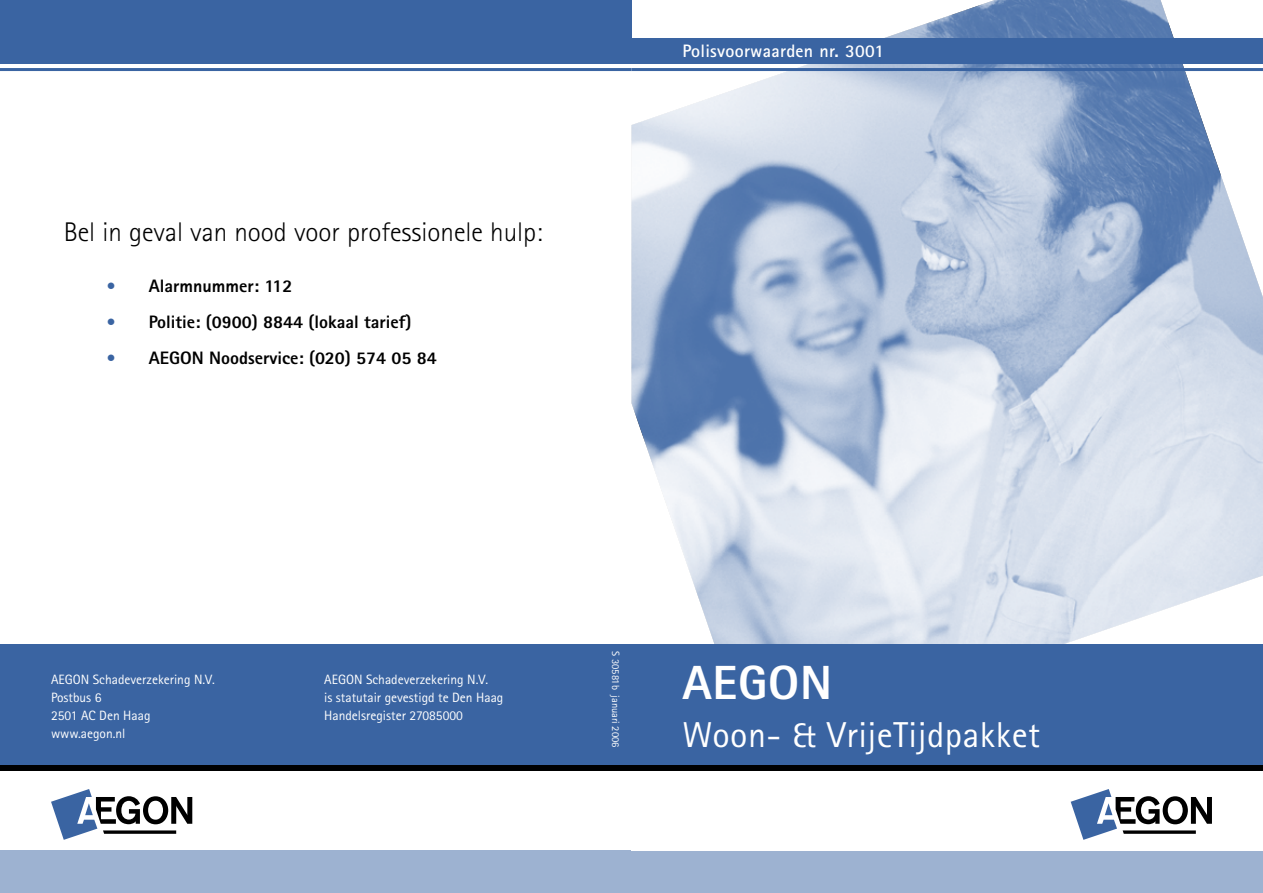
<style>
.page{position:relative;width:1263px;height:893px;background:#fff}
.page>*{position:absolute;margin:0;border:0;box-sizing:border-box;transform-origin:0 0}
.t1{font:800 48px "Rotis Sans Serif";letter-spacing:.015em;color:#fff}
.t2{font:36px "Rotis Sans Serif";letter-spacing:.015em;color:#fff}
.t3{font:300 27px "Rotis Sans Serif";color:#000}
.t4{font:800 18px "Rotis Sans Serif";color:#000}
.t5{font:700 18px "Rotis Sans Serif";letter-spacing:.015em;color:#fff}
.t6{font:13.5px/18px "Rotis Sans Serif";color:#fff}
.t7{font:10.5px "Rotis Sans Serif";color:#fff}
.s1{color:#3a64a2}
</style>
<div class="page">
<img style="left:631px;top:0;width:632px;height:644px">
<div style="left:0;top:644px;width:631px;height:123px;background:#3a64a2"></div>
<svg style="left:51px;top:789px;width:141px;height:51px"></svg>
<div style="left:0;top:850px;width:631px;height:43px;background:#9db2d1"></div>
<div style="left:0;top:0;width:631px;height:64px;background:#3a64a2"></div>
<hr style="left:0;top:68px;width:631px;height:3px;background:#3a64a2">
<div style="left:631px;top:850px;width:632px;height:43px;background:#9db2d1"></div>
<div style="left:631px;top:644px;width:632px;height:123px;background:#3a64a2"></div>
<div style="left:631px;top:38px;width:632px;height:26px;background:#3a64a2"></div>
<hr style="left:631px;top:68px;width:632px;height:3px;background:#3a64a2">
<div style="left:631px;top:765px;width:632px;height:5px;background:#000"></div>
<div style="left:0;top:765px;width:632px;height:5px;background:#000"></div>
<svg style="left:1071px;top:789px;width:141px;height:51px"></svg>
<h3 class="t3" style="left:64px;top:216px;width:480px">Bel in geval van nood voor professionele hulp:</h3>
<h3 class="t4" style="left:106px;top:274px;width:188px"><span class="s1">•</span> Alarmnummer: 112</h3>
<h3 class="t4" style="left:106px;top:310px;width:307px"><span class="s1">•</span> Politie: (0900) 8844 (lokaal tarief)</h3>
<h3 class="t4" style="left:106px;top:346px;width:332px"><span class="s1">•</span> AEGON Noodservice: (020) 574 05 84</h3>
<h3 class="t5" style="left:682px;top:40px;width:203px">Polisvoorwaarden nr. 3001</h3>
<p class="t7" style="left:622px;top:651px;width:98px;rotate:90deg">S 30581b januari 2006</p>
<p class="t6" style="left:51px;top:670px;width:165px">AEGON Schadeverzekering N.V.<br>Postbus 6<br>2501 AC Den Haag www.aegon.nl</p>
<h1 class="t1" style="left:682px;top:652px;width:151px">AEGON</h1>
<p class="t6" style="left:324px;top:670px;width:181px">AEGON Schadeverzekering N.V.<br>is statutair gevestigd te Den Haag<br>Handelsregister 27085000</p>
<h2 class="t2" style="left:682px;top:714px;width:359px">Woon- &amp; VrijeTijdpakket</h2>
</div>
